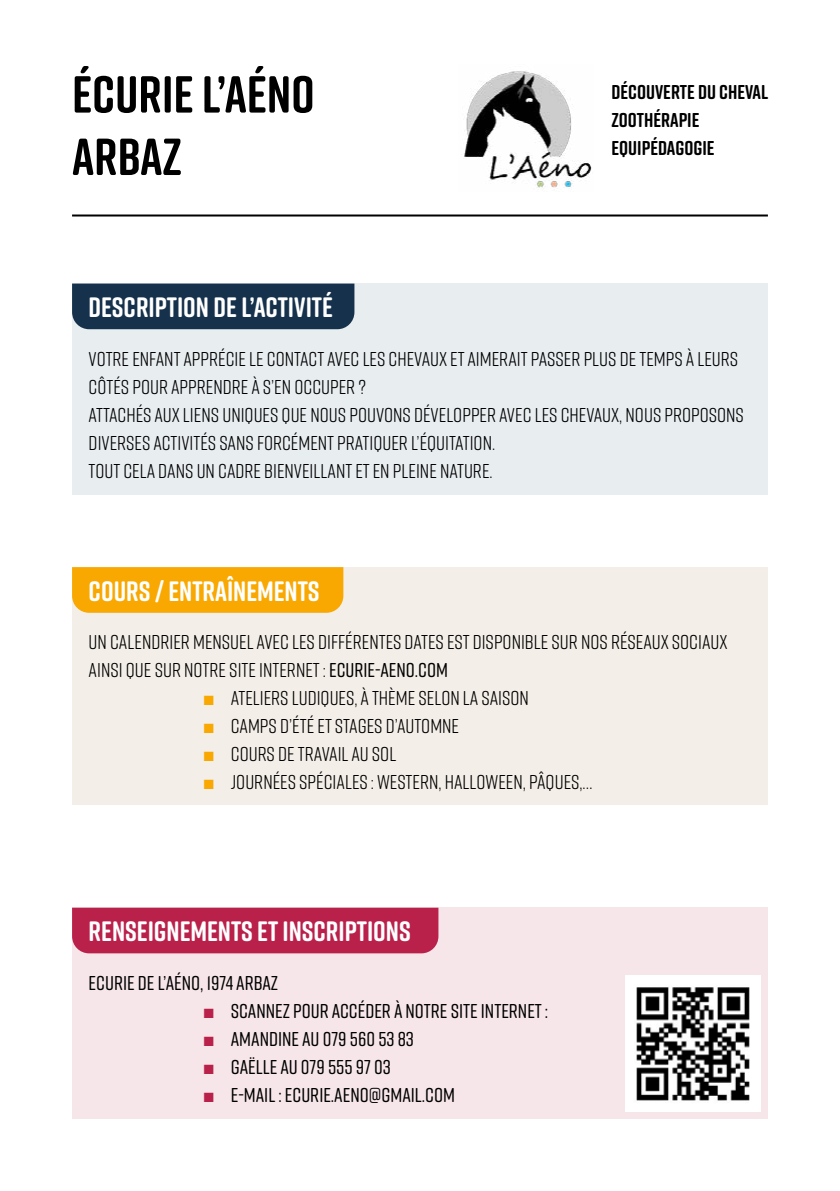
<style>
.page{position:relative;width:840px;height:1191px;background:#fff}
.page>*{position:absolute;margin:0;border:0;box-sizing:border-box;transform-origin:0 0}
.t1{font:700 52px/62.4px "Rift Soft";color:#000}
.t2{font:700 28px "Rift Soft";color:#fff}
.t3{font:20px/28px "Rift Soft";color:#000}
.t4{font:500 20px "Rift Soft";color:#000}
.t5{font:700 20px/28px "Rift Soft";color:#000}
.s1{font-weight:500}
.s2{font-family:"Arial";color:#f8a800}
.s3{font-family:"Arial";font-weight:400;color:#b9214b}
</style>
<div class="page">
<hr style="left:72px;top:214px;width:695px;height:2px;background:#000">
<div style="left:72px;top:283px;width:695px;height:212px;background:#e8edf0"></div>
<div style="left:72px;top:567px;width:695px;height:237px;background:#f3eee7"></div>
<div style="left:72px;top:907px;width:695px;height:212px;background:#f6e6e9"></div>
<div style="left:72px;top:283px;width:282px;height:46px;background:#16314b"></div>
<div style="left:72px;top:567px;width:271px;height:46px;background:#f8a800"></div>
<div style="left:72px;top:907px;width:366px;height:46px;background:#b9214b"></div>
<img style="left:625px;top:975px;width:135px;height:136px">
<img style="left:464px;top:71px;width:128px;height:117px">
<h1 class="t1" style="left:72px;top:62px;width:244px">ÉCURIE L’AÉNO<br>ARBAZ</h1>
<h2 class="t2" style="left:89px;top:287px;width:245px">DESCRIPTION DE L’ACTIVITÉ</h2>
<p class="t5" style="left:611px;top:77px;width:158px">DÉCOUVERTE DU CHEVAL<br>ZOOTHÉRAPIE<br>EQUIPÉDAGOGIE</p>
<p class="t3" style="left:89px;top:344px;width:656px">VOTRE ENFANT APPRÉCIE LE CONTACT AVEC LES CHEVAUX ET AIMERAIT PASSER PLUS DE TEMPS À LEURS CÔTÉS POUR APPRENDRE À S’EN OCCUPER ?<br>ATTACHÉS AUX LIENS UNIQUES QUE NOUS POUVONS DÉVELOPPER AVEC LES CHEVAUX, NOUS PROPOSONS DIVERSES ACTIVITÉS SANS FORCÉMENT PRATIQUER L’ÉQUITATION.<br>TOUT CELA DANS UN CADRE BIENVEILLANT ET EN PLEINE NATURE.</p>
<h2 class="t2" style="left:89px;top:571px;width:232px">COURS / ENTRAÎNEMENTS</h2>
<p class="t3" style="left:89px;top:627px;width:640px">UN CALENDRIER MENSUEL AVEC LES DIFFÉRENTES DATES EST DISPONIBLE SUR NOS RÉSEAUX SOCIAUX<br>AINSI QUE SUR NOTRE SITE INTERNET : <span class="s1">ECURIE-AENO.COM</span></p>
<p class="t3" style="left:203px;top:683px;width:327px"><span class="s2">■</span> ATELIERS LUDIQUES, À THÈME SELON LA SAISON</p>
<p class="t3" style="left:203px;top:711px;width:258px"><span class="s2">■</span> CAMPS D’ÉTÉ ET STAGES D’AUTOMNE</p>
<p class="t3" style="left:203px;top:739px;width:195px"><span class="s2">■</span> COURS DE TRAVAIL AU SOL</p>
<p class="t3" style="left:203px;top:767px;width:391px"><span class="s2">■</span> JOURNÉES SPÉCIALES : WESTERN, HALLOWEEN, PÂQUES,…</p>
<h2 class="t2" style="left:89px;top:911px;width:323px">RENSEIGNEMENTS ET INSCRIPTIONS</h2>
<p class="t4" style="left:89px;top:968px;width:191px">ECURIE DE L’AÉNO, 1974 ARBAZ</p>
<p class="t4" style="left:203px;top:996px;width:347px"><span class="s3">■</span> SCANNEZ POUR ACCÉDER À NOTRE SITE INTERNET :</p>
<p class="t4" style="left:203px;top:1024px;width:212px"><span class="s3">■</span> AMANDINE AU 079 560 53 83</p>
<p class="t4" style="left:203px;top:1052px;width:189px"><span class="s3">■</span> GAËLLE AU 079 555 97 03</p>
<p class="t4" style="left:203px;top:1080px;width:254px"><span class="s3">■</span> E-MAIL : ECURIE.AENO@GMAIL.COM</p>
</div>
